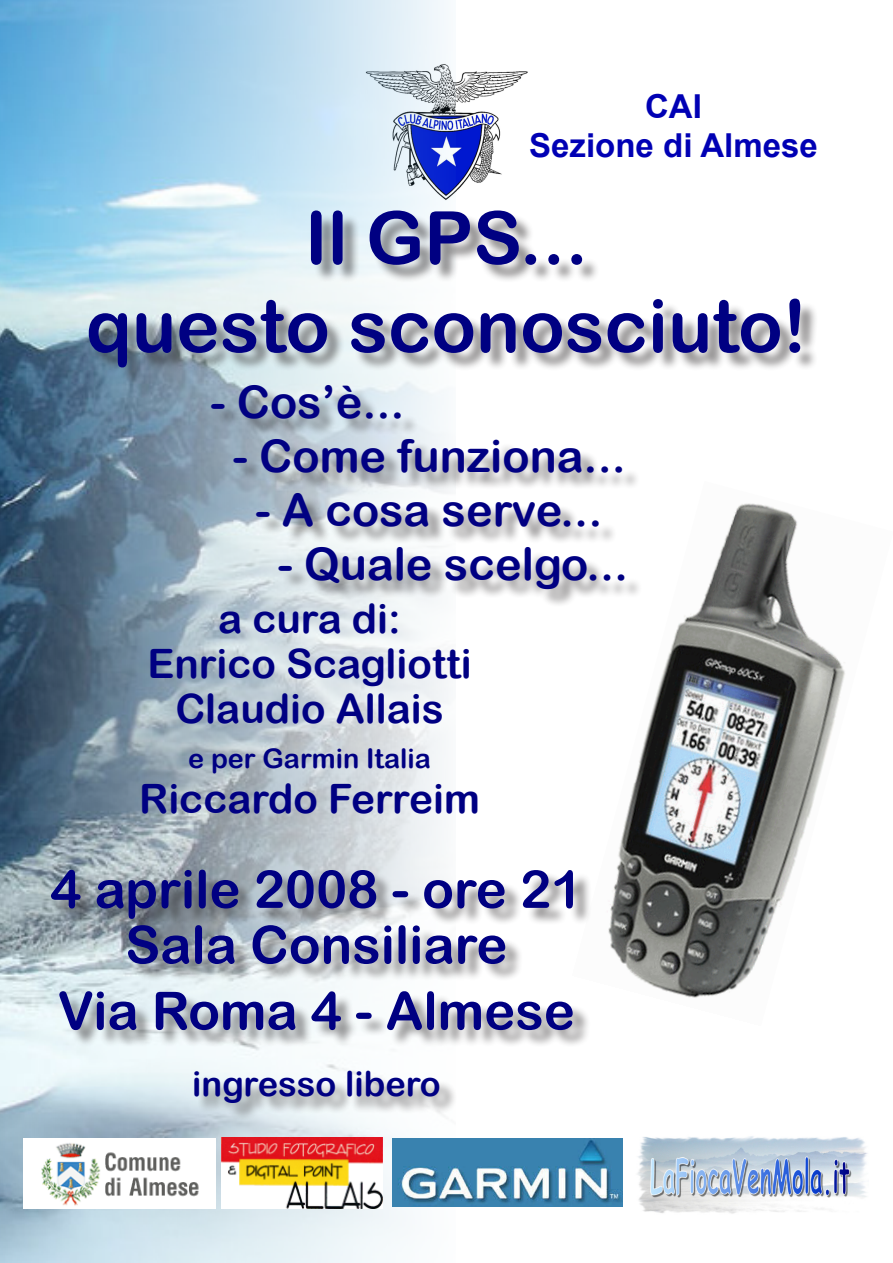
<style>
.page{position:relative;width:893px;height:1263px;background:#fff}
.page>*{position:absolute;margin:0;border:0;box-sizing:border-box;transform-origin:0 0}
.t1{font:73.35px "Arial Rounded MT Bold";color:#000082}
.t2{font:52.5px "Arial Rounded MT Bold";color:#000082}
.t3{font:45px "Arial Rounded MT Bold";color:#010082}
.t4{font:45px "Arial Rounded MT Bold";color:#000082}
.t5{font:40.5px "Arial Rounded MT Bold";color:#000082}
.t6{font:34.5px "Arial Rounded MT Bold";color:#000082}
.t7{font:700 33px "Arial";color:#0000b4}
.t8{font:27px "Arial Rounded MT Bold";color:#000082}
</style>
<div class="page">
<img style="left:455px;top:71px;width:73px;height:122px">
<img style="left:0;top:0;width:455px;height:1263px">
<img style="left:616px;top:503px;width:229px;height:487px">
<img style="left:637px;top:1136px;width:230px;height:78px">
<div style="left:91px;top:213px;width:802px;height:225px;background:#231f20;opacity:.5"></div>
<div style="left:214px;top:387px;width:537px;height:237px;background:#231f20;opacity:.5"></div>
<img style="left:221px;top:1142px;width:161px;height:67px">
<img style="left:23px;top:1138px;width:192px;height:71px">
<div style="left:53px;top:872px;width:678px;height:270px;background:#231f20;opacity:.5"></div>
<img style="left:393px;top:1139px;width:230px;height:68px">
<p class="t7" style="left:645px;top:84px;width:58px">CAI</p>
<p class="t7" style="left:529px;top:124px;width:290px">Sezione di Almese</p>
<p class="t1" style="left:305px;top:195px;width:285px">Il GPS...</p>
<p class="t1" style="left:86px;top:283px;width:723px">questo sconosciuto!</p>
<p class="t3" style="left:210px;top:375px;width:196px">- Cos’è...</p>
<p class="t3" style="left:233px;top:429px;width:394px">- Come funziona...</p>
<p class="t3" style="left:255px;top:483px;width:348px">- A cosa serve...</p>
<p class="t4" style="left:278px;top:537px;width:352px">- Quale scelgo...</p>
<p class="t5" style="left:218px;top:595px;width:184px">a cura di:</p>
<p class="t5" style="left:147px;top:640px;width:326px">Enrico Scagliotti</p>
<p class="t5" style="left:175px;top:685px;width:270px">Claudio Allais</p>
<p class="t8" style="left:188px;top:743px;width:244px">e per Garmin Italia</p>
<p class="t5" style="left:139px;top:775px;width:342px">Riccardo Ferreim</p>
<p class="t2" style="left:50px;top:858px;width:533px">4 aprile 2008 - ore 21</p>
<p class="t2" style="left:125px;top:914px;width:384px">Sala Consiliare</p>
<p class="t2" style="left:58px;top:980px;width:519px">Via Roma 4 - Almese</p>
<p class="t6" style="left:192px;top:1063px;width:250px">ingresso libero</p>
</div>
